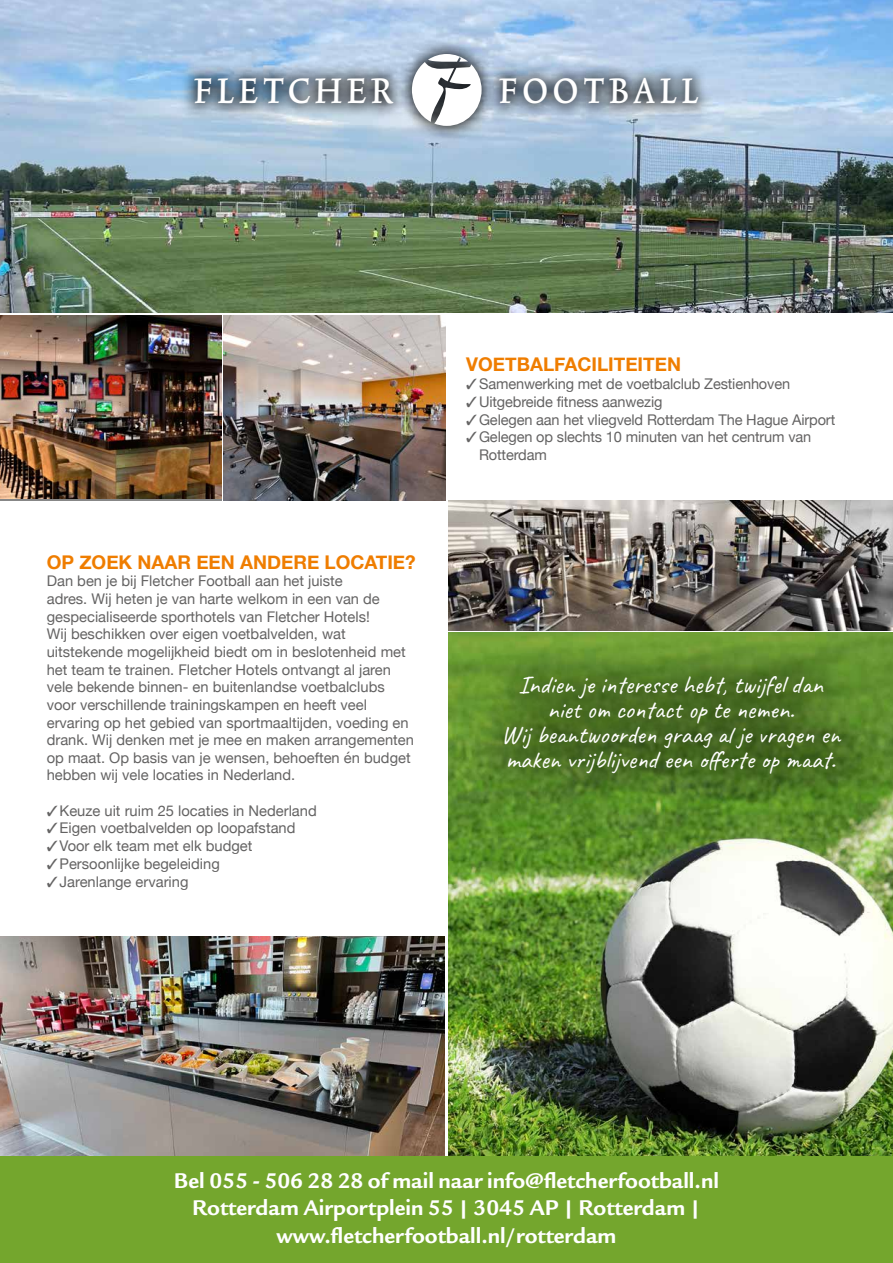
<style>
.page{position:relative;width:893px;height:1263px;background:#fff}
.page>*{position:absolute;margin:0;border:0;box-sizing:border-box;transform-origin:0 0}
.t1{font:42px "Trinite No 2 Med Con";letter-spacing:.125em;color:#fff}
.t2{font:25.5px/25.2px "Caveat";color:#fff;text-align:center}
.t3{font:700 23.1px/27.8px "Legacy Sans ITC Std";color:#fff;text-align:center}
.t4{font:700 18.9px "Helvetica Neue";color:#ef7d00}
.t5{font:14.7px/17.7px "Helvetica Neue";color:#646363}
</style>
<div class="page">
<img style="left:448px;top:500px;width:445px;height:130px">
<img style="left:0;top:0;width:893px;height:313px">
<img style="left:0;top:316px;width:221px;height:183px">
<img style="left:224px;top:316px;width:221px;height:184px">
<img style="left:0;top:936px;width:445px;height:220px">
<img style="left:448px;top:632px;width:445px;height:524px">
<div style="left:466px;top:637px;width:413px;height:175px;background:#000;opacity:.3"></div>
<div style="left:180px;top:38px;width:533px;height:104px;background:#000;opacity:.86"></div>
<svg style="left:412px;top:54px;width:70px;height:72px"></svg>
<div style="left:0;top:1156px;width:893px;height:107px;background:#74a62d"></div>
<h1 class="t1" style="left:194px;top:72px;width:200px">FLETCHER</h1>
<h1 class="t1" style="left:499px;top:72px;width:200px">FOOTBALL</h1>
<p class="t4" style="left:47px;top:547px;width:370px">OP ZOEK NAAR EEN ANDERE LOCATIE?</p>
<p class="t5" style="left:47px;top:573px;width:369px">Dan ben je bij Fletcher Football aan het juiste<br>adres. Wij heten je van harte welkom in een van de gespecialiseerde sporthotels van Fletcher Hotels!<br>Wij beschikken over eigen voetbalvelden, wat uitstekende mogelijkheid biedt om in beslotenheid met het team te trainen. Fletcher Hotels ontvangt al jaren vele bekende binnen- en buitenlandse voetbalclubs voor verschillende trainingskampen en heeft veel ervaring op het gebied van sportmaaltijden, voeding en drank. Wij denken met je mee en maken arrangementen op maat. Op basis van je wensen, behoeften én budget hebben wij vele locaties in Nederland.</p>
<p class="t5" style="left:47px;top:802px;width:271px">✓Keuze uit ruim 25 locaties in Nederland</p>
<p class="t5" style="left:47px;top:820px;width:250px">✓Eigen voetbalvelden op loopafstand</p>
<p class="t5" style="left:47px;top:838px;width:207px">✓Voor elk team met elk budget</p>
<p class="t5" style="left:47px;top:855px;width:175px">✓Persoonlijke begeleiding</p>
<p class="t5" style="left:47px;top:873px;width:143px">✓Jarenlange ervaring</p>
<p class="t4" style="left:466px;top:350px;width:216px">VOETBALFACILITEITEN</p>
<p class="t5" style="left:466px;top:376px;width:325px">✓Samenwerking met de voetbalclub Zestienhoven</p>
<p class="t5" style="left:466px;top:394px;width:198px">✓Uitgebreide fitness aanwezig</p>
<p class="t5" style="left:466px;top:411px;width:370px">✓Gelegen aan het vliegveld Rotterdam The Hague Airport</p>
<p class="t5" style="left:479px;top:429px;width:334px;text-indent:-13px">✓Gelegen op slechts 10 minuten van het centrum van<br>Rotterdam</p>
<h2 class="t2" style="left:501px;top:671px;width:340px">Indien je interesse hebt, twijfel dan niet om contact op te nemen.<br>Wij beantwoorden graag al je vragen en maken vrijblijvend een offerte op maat.</h2>
<h3 class="t3" style="left:174px;top:1166px;width:546px">Bel 055 - 506 28 28 of mail naar info@fletcherfootball.nl<br>Rotterdam Airportplein 55 | 3045 AP | Rotterdam | www.fletcherfootball.nl/rotterdam</h3>
</div>
